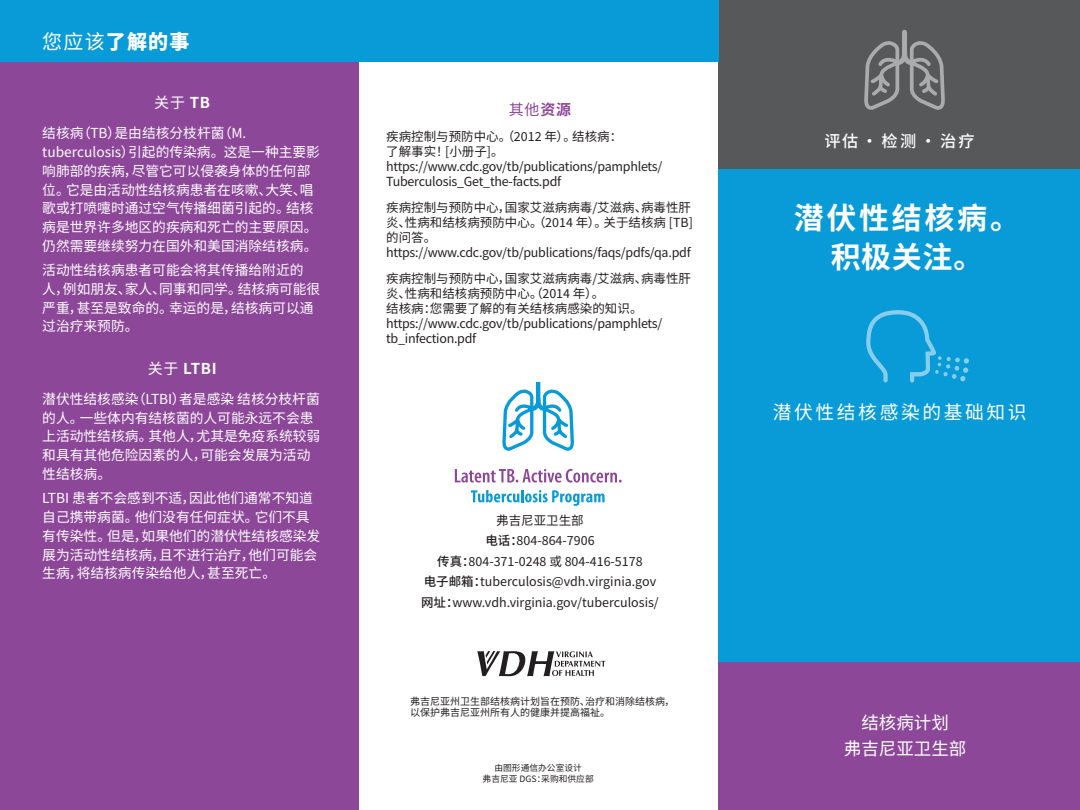
<style>
.page{position:relative;width:1080px;height:810px;background:#fff}
.page>*{position:absolute;margin:0;border:0;box-sizing:border-box;transform-origin:0 0}
.t1{font:700 30px "Noto Sans SC";letter-spacing:.09em;color:#fff}
.sub_1{font:900 20px "Noto Sans SC";color:#fff}
.t2{font:18.75px "Noto Sans SC";letter-spacing:.14em;color:#fff}
.t3{font:17.5px "Noto Sans SC";color:#fff}
.t4{font:500 16.25px "Noto Sans SC";color:#fff}
.t5{font:700 15px "Noto Sans SC";color:#fff}
.t6{font:15px "Noto Sans SC";color:#fff}
.t7{font:15px "Noto Sans SC";color:#8c4799}
.white_body_text{font:13.75px/18.8px "Noto Sans SC";color:#fff}
.body_text{font:12.5px/15px "Noto Sans SC";color:#231f20}
.body_text-2{font:12.5px/15px "Noto Sans SC";letter-spacing:-.02em;color:#231f20}
.body_text-3{font:10px/11.2px "Noto Sans SC";color:#231f20}
.body_text-4{font:8.75px/11.2px "Noto Sans SC";color:#231f20;text-align:center}
.s1{font-weight:400}
.s2{font-weight:700}
.s3{font-weight:500}
</style>
<div class="page">
<div style="left:719px;top:169px;width:361px;height:495px;background:#089bd8"></div>
<div style="left:719px;top:662px;width:361px;height:148px;background:#8c4799"></div>
<div style="left:719px;top:0;width:361px;height:169px;background:#57585a"></div>
<svg style="left:864px;top:30px;width:81px;height:80px"></svg>
<div style="left:0;top:61px;width:358px;height:749px;background:#8c4799"></div>
<div style="left:0;top:0;width:719px;height:61px;background:#089bd8"></div>
<svg style="left:477px;top:651px;width:128px;height:25px"></svg>
<svg style="left:866px;top:310px;width:103px;height:73px"></svg>
<svg style="left:455px;top:469px;width:167px;height:14px"></svg>
<svg style="left:471px;top:490px;width:134px;height:16px"></svg>
<svg style="left:502px;top:383px;width:72px;height:68px"></svg>
<p class="sub_1" style="left:42px;top:30px;width:149px"><span class="s1">您应该</span>了解的事</p>
<p class="t6" style="left:154px;top:94px;width:57px">关于 <span class="s2">TB</span></p>
<p class="white_body_text" style="left:42px;top:124px;width:279px">结核病（TB）是由结核分枝杆菌（M. tuberculosis）引起的传染病。这是一种主要影响肺部的疾病，尽管它可以侵袭身体的任何部位。它是由活动性结核病患者在咳嗽、大笑、唱歌或打喷嚏时通过空气传播细菌引起的。结核病是世界许多地区的疾病和死亡的主要原因。仍然需要继续努力在国外和美国消除结核病。</p>
<p class="white_body_text" style="left:42px;top:261px;width:280px">活动性结核病患者可能会将其传播给附近的人，例如朋友、家人、同事和同学。结核病可能很严重，甚至是致命的。幸运的是，结核病可以通过治疗来预防。</p>
<p class="t5" style="left:148px;top:360px;width:70px"><span class="s1">关于</span> LTBI</p>
<p class="white_body_text" style="left:42px;top:390px;width:280px">潜伏性结核感染（LTBI）者是感染 结核分枝杆菌的人。一些体内有结核菌的人可能永远不会患上活动性结核病。其他人，尤其是免疫系统较弱和具有其他危险因素的人，可能会发展为活动性结核病。</p>
<p class="white_body_text" style="left:42px;top:489px;width:280px">LTBI 患者不会感到不适，因此他们通常不知道自己携带病菌。他们没有任何症状。它们不具有传染性。但是，如果他们的潜伏性结核感染发展为活动性结核病，且不进行治疗，他们可能会生病，将结核病传染给他人，甚至死亡。</p>
<p class="t7" style="left:509px;top:101px;width:64px">其他<span class="s2">资源</span></p>
<p class="body_text-2" style="left:386px;top:129px;width:278px">疾病控制与预防中心。（2012 年）。结核病：<br>了解事实！[小册子]。https://www.cdc.gov/tb/publications/pamphlets/<br>Tuberculosis_Get_the-facts.pdf</p>
<p class="body_text" style="left:386px;top:200px;width:308px">疾病控制与预防中心，国家艾滋病病毒/艾滋病、病毒性肝炎、性病和结核病预防中心。（2014 年）。关于结核病 [TB]的问答。https://www.cdc.gov/tb/publications/faqs/pdfs/qa.pdf</p>
<p class="body_text" style="left:386px;top:272px;width:306px">疾病控制与预防中心，国家艾滋病病毒/艾滋病、病毒性肝炎、性病和结核病预防中心。（2014 年）。<br>结核病：您需要了解的有关结核病感染的知识。https://www.cdc.gov/tb/publications/pamphlets/ tb_infection.pdf</p>
<p class="body_text" style="left:496px;top:513px;width:89px">弗吉尼亚卫生部</p>
<p class="body_text" style="left:485px;top:533px;width:111px"><span class="s3">电话：</span>804-864-7906</p>
<p class="body_text" style="left:437px;top:554px;width:207px"><span class="s3">传真：</span>804-371-0248 或 804-416-5178</p>
<p class="body_text" style="left:424px;top:575px;width:234px"><span class="s3">电子邮箱：</span>tuberculosis@vdh.virginia.gov</p>
<p class="body_text" style="left:421px;top:595px;width:239px"><span class="s3">网址：</span>www.vdh.virginia.gov/tuberculosis/</p>
<p class="body_text-3" style="left:410px;top:696px;width:266px">弗吉尼亚州卫生部结核病计划旨在预防、治疗和消除结核病，以保护弗吉尼亚州所有人的健康并提高福祉。</p>
<p class="body_text-4" style="left:483px;top:762px;width:113px">由图形通信办公室设计<br>弗吉尼亚 DGS：采购和供应部</p>
<p class="t4" style="left:824px;top:132px;width:152px">评估 • 检测• 治疗</p>
<p class="t1" style="left:794px;top:201px;width:228px">潜伏性结核病。</p>
<p class="t1" style="left:831px;top:240px;width:154px">积极关注。</p>
<p class="t2" style="left:773px;top:402px;width:255px">潜伏性结核感染的基础知识</p>
<p class="t3" style="left:861px;top:712px;width:89px">结核病计划</p>
<p class="t3" style="left:844px;top:738px;width:124px">弗吉尼亚卫生部</p>
</div>
